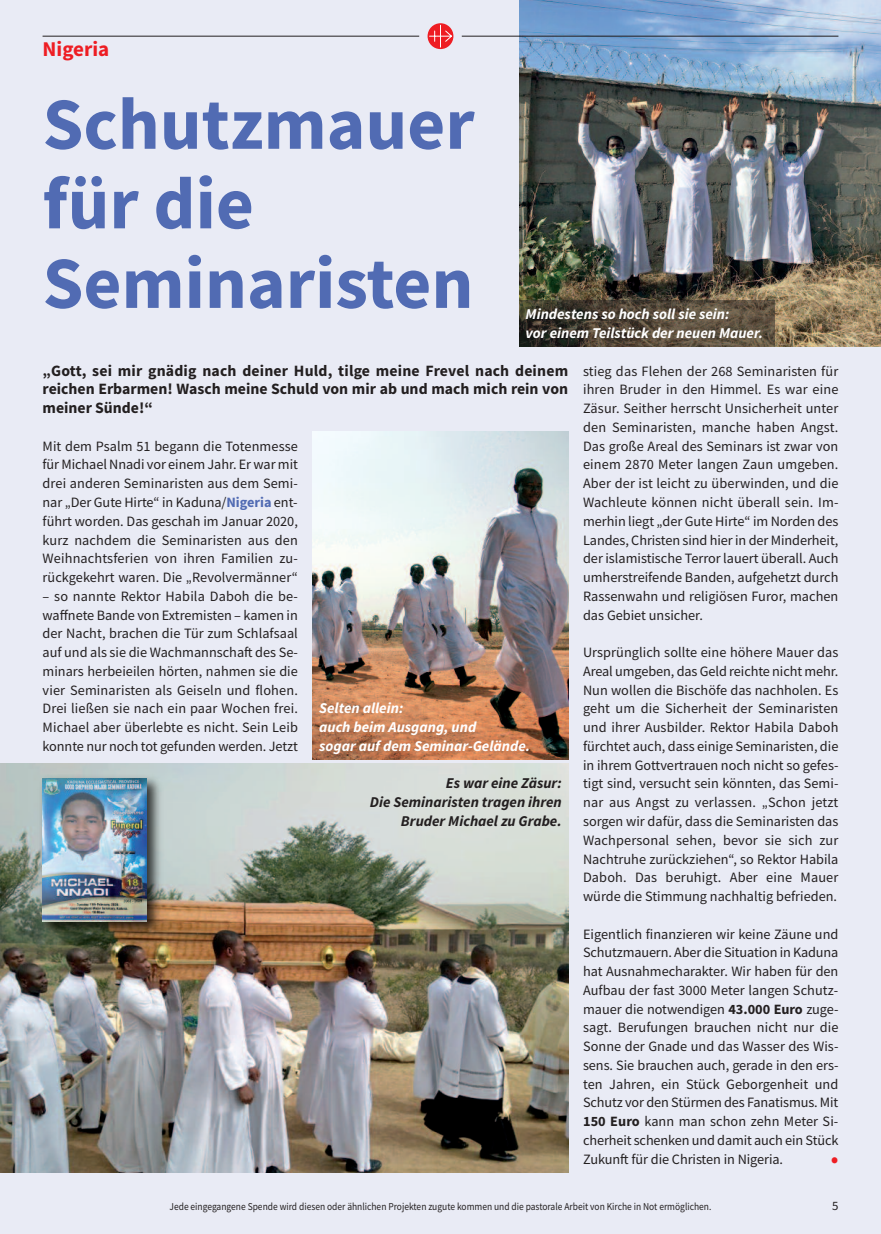
<style>
.page{position:relative;width:881px;height:1234px;background:#fff}
.page>*{position:absolute;margin:0;border:0;box-sizing:border-box;transform-origin:0 0}
.t1{font:700 73.5px/79.5px "Source Sans Pro";color:#516bb3}
.t2{font:25.5px "Source Sans Pro";color:#ee1d23}
.t3{font:700 21px "Source Sans Pro";color:#ee1d23}
.t4{font:700 15.75px/18.8px "Source Sans Pro";color:#231f20;text-align:justify}
.t5{font:italic 700 15px/18.8px "Source Sans Pro";color:#fff}
.t6{font:italic 700 15px/18.8px "Source Sans Pro";color:#231f20;text-align:right}
.t7{font:14.25px/18.8px "Source Sans Pro";color:#231f20;text-align:justify}
.t8{font:12.75px "Source Sans Pro";color:#231f20}
.t9{font:10.5px "Source Sans Pro";color:#231f20;scale:.9 1}
.s1{font-weight:700;color:#516bb3}
.s2{font-weight:700}
</style>
<div class="page">
<div style="left:0;top:0;width:880px;height:1233px;background:#e9ebf5"></div>
<img style="left:0;top:763px;width:568px;height:408px">
<img style="left:36px;top:771px;width:130px;height:169px">
<img style="left:43px;top:777px;width:104px;height:144px">
<img style="left:313px;top:432px;width:255px;height:327px">
<img style="left:519px;top:0;width:361px;height:346px">
<div style="left:519px;top:300px;width:255px;height:46px;background:#231f20;opacity:.5"></div>
<hr style="left:43px;top:36px;width:376px;height:1px;background:#231f20">
<svg style="left:427px;top:23px;width:26px;height:26px"></svg>
<svg style="left:428px;top:24px;width:24px;height:24px"></svg>
<hr style="left:461px;top:36px;width:377px;height:1px;background:#231f20">
<h3 class="t3" style="left:43px;top:42px;width:68px">Nigeria</h3>
<h1 class="t1" style="left:43px;top:90px;width:433px">Schutzmauer für die<br>Seminaristen</h1>
<p class="t5" style="left:525px;top:306px;width:239px">Mindestens so hoch soll sie sein:<br>vor einem Teilstück der neuen Mauer.</p>
<p class="t4" style="left:43px;top:362px;width:527px">„Gott, sei mir gnädig nach deiner Huld, tilge meine Frevel nach deinem reichen Erbarmen! Wasch meine Schuld von mir ab und mach mich rein von meiner Sünde!“</p>
<p class="t7" style="left:43px;top:437px;width:257px">Mit dem Psalm 51 begann die Totenmesse für Michael Nnadi vor einem Jahr. Er war mit drei anderen Seminaristen aus dem Semi&shy;nar „Der Gute Hirte“ in Kaduna/<span class="s1">Nigeria</span> ent&shy;führt worden. Das geschah im Januar 2020, kurz nachdem die Seminaristen aus den Weihnachtsferien von ihren Familien zu&shy;rückgekehrt waren. Die „Revolvermänner“</p>
<p class="t7" style="left:43px;top:587px;width:257px">– so nannte Rektor Habila Daboh die be&shy;waffnete Bande von Extremisten – kamen in der Nacht, brachen die Tür zum Schlafsaal auf und als sie die Wachmannschaft des Se&shy;minars herbeieilen hörten, nahmen sie die vier Seminaristen als Geiseln und flohen.<br>Drei ließen sie nach ein paar Wochen frei.<br>Michael aber überlebte es nicht. Sein Leib konnte nur noch tot gefunden werden. Jetzt</p>
<p class="t5" style="left:319px;top:700px;width:212px">Selten allein:<br>auch beim Ausgang, und<br>sogar auf dem Seminar-Gelände.</p>
<p class="t6" style="left:369px;top:775px;width:193px">Es war eine Zäsur:<br>Die Seminaristen tragen ihren<br>Bruder Michael zu Grabe.</p>
<p class="t7" style="left:583px;top:362px;width:257px">stieg das Flehen der 268 Seminaristen für ihren Bruder in den Himmel. Es war eine Zäsur. Seither herrscht Unsicherheit unter den Seminaristen, manche haben Angst.<br>Das große Areal des Seminars ist zwar von einem 2870 Meter langen Zaun umgeben.<br>Aber der ist leicht zu überwinden, und die Wachleute können nicht überall sein. Im&shy;merhin liegt „der Gute Hirte“ im Norden des Landes, Christen sind hier in der Minderheit, der islamistische Terror lauert überall. Auch umherstreifende Banden, aufgehetzt durch Rassenwahn und religiösen Furor, machen das Gebiet unsicher.</p>
<p class="t7" style="left:583px;top:644px;width:257px">Ursprünglich sollte eine höhere Mauer das Areal umgeben, das Geld reichte nicht mehr.<br>Nun wollen die Bischöfe das nachholen. Es geht um die Sicherheit der Seminaristen und ihrer Ausbilder. Rektor Habila Daboh fürchtet auch, dass einige Seminaristen, die in ihrem Gottvertrauen noch nicht so gefes&shy;tigt sind, versucht sein könnten, das Semi&shy;nar aus Angst zu verlassen. „Schon jetzt sorgen wir dafür, dass die Seminaristen das Wachpersonal sehen, bevor sie sich zur Nachtruhe zurückziehen“, so Rektor Habila Daboh. Das beruhigt. Aber eine Mauer würde die Stimmung nachhaltig befrieden.</p>
<p class="t7" style="left:583px;top:925px;width:257px">Eigentlich finanzieren wir keine Zäune und Schutzmauern. Aber die Situation in Kaduna hat Ausnahmecharakter. Wir haben für den Aufbau der fast 3000 Meter langen Schutz&shy;mauer die notwendigen <span class="s2">43.000 Euro</span> zuge&shy;sagt. Berufungen brauchen nicht nur die Sonne der Gnade und das Wasser des Wis&shy;sens. Sie brauchen auch, gerade in den ers&shy;ten Jahren, ein Stück Geborgenheit und Schutz vor den Stürmen des Fanatismus. Mit <span class="s2">150 Euro</span> kann man schon zehn Meter Si&shy;cherheit schenken und damit auch ein Stück Zukunft für die Christen in Nigeria.</p>
<h2 class="t2" style="left:830px;top:1148px;width:9px">•</h2>
<p class="t9" style="left:169px;top:1201px;width:603px">Jede eingegangene Spende wird diesen oder ähnlichen Projekten zugute kommen und die pastorale Arbeit von Kirche in Not ermöglichen.</p>
<p class="t8" style="left:831px;top:1200px;width:8px">5</p>
</div>
